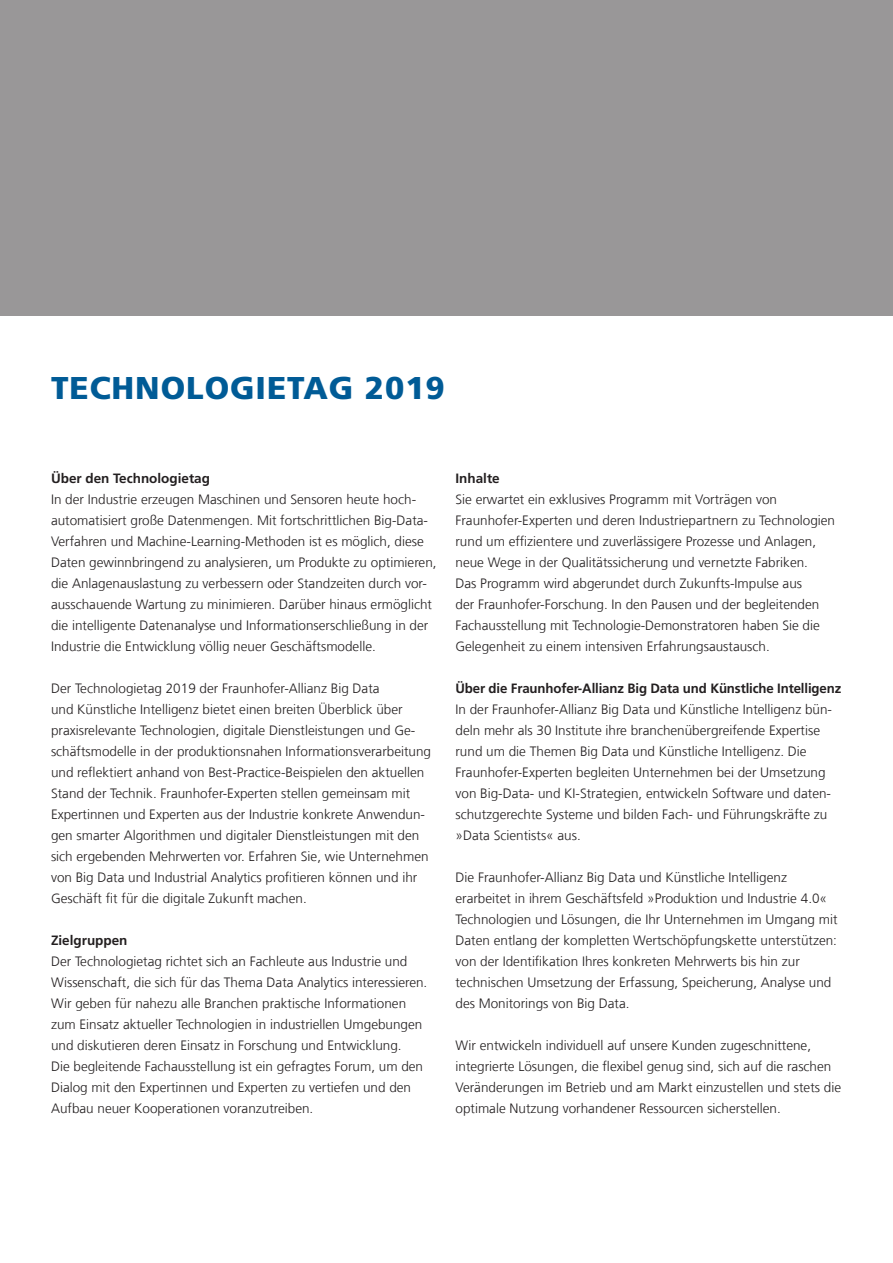
<style>
.page{position:relative;width:893px;height:1263px;background:#fff}
.page>*{position:absolute;margin:0;border:0;box-sizing:border-box;transform-origin:0 0}
._03_Standardüberschr{font:900 31.5px "Frutiger LT Com";letter-spacing:.03em;color:#005b96}
._06_Fließtext{font:300 13.5px/21px "Frutiger LT Com";color:#231f20}
._07_Zwischenüberschr{font:700 13.5px "Frutiger LT Com";letter-spacing:-.01em;color:#231f20}
._06_Fließtext-2{font:700 13.5px "Frutiger LT Com";color:#231f20}
</style>
<div class="page">
<div style="left:0;top:0;width:893px;height:315px;background:#999798"></div>
<p class="_03_Standardüberschr" style="left:51px;top:369px;width:395px">TECHNOLOGIETAG 2019</p>
<p class="_07_Zwischenüberschr" style="left:51px;top:470px;width:161px">Über den Technologietag</p>
<p class="_06_Fließtext" style="left:51px;top:489px;width:387px">In der Industrie erzeugen Maschinen und Sensoren heute hoch&shy;automatisiert große Datenmengen. Mit fortschrittlichen Big-Data-Verfahren und Machine-Learning-Methoden ist es möglich, diese Daten gewinnbringend zu analysieren, um Produkte zu optimieren, die Anlagenauslastung zu verbessern oder Standzeiten durch vor&shy;ausschauende Wartung zu minimieren. Darüber hinaus ermöglicht die intelligente Datenanalyse und Informationserschließung in der Industrie die Entwicklung völlig neuer Geschäftsmodelle.</p>
<p class="_06_Fließtext" style="left:51px;top:678px;width:382px">Der Technologietag 2019 der Fraunhofer-Allianz Big Data<br>und Künstliche Intelligenz bietet einen breiten Überblick über praxisrelevante Technologien, digitale Dienstleistungen und Ge&shy;schäftsmodelle in der produktionsnahen Informationsverarbeitung und reflektiert anhand von Best-Practice-Beispielen den aktuellen Stand der Technik. Fraunhofer-Experten stellen gemeinsam mit Expertinnen und Experten aus der Industrie konkrete Anwendun&shy;gen smarter Algorithmen und digitaler Dienstleistungen mit den sich ergebenden Mehrwerten vor. Erfahren Sie, wie Unternehmen von Big Data und Industrial Analytics profitieren können und ihr Geschäft fit für die digitale Zukunft machen.</p>
<p class="_07_Zwischenüberschr" style="left:51px;top:932px;width:78px">Zielgruppen</p>
<p class="_06_Fließtext" style="left:51px;top:951px;width:378px">Der Technologietag richtet sich an Fachleute aus Industrie und Wissenschaft, die sich für das Thema Data Analytics interessieren.<br>Wir geben für nahezu alle Branchen praktische Informationen zum Einsatz aktueller Technologien in industriellen Umgebungen und diskutieren deren Einsatz in Forschung und Entwicklung.<br>Die begleitende Fachausstellung ist ein gefragtes Forum, um den Dialog mit den Expertinnen und Experten zu vertiefen und den Aufbau neuer Kooperationen voranzutreiben.</p>
<p class="_06_Fließtext-2" style="left:455px;top:470px;width:46px">Inhalte</p>
<p class="_06_Fließtext" style="left:455px;top:489px;width:381px">Sie erwartet ein exklusives Programm mit Vorträgen von Fraunhofer-Experten und deren Industriepartnern zu Technologien rund um effizientere und zuverlässigere Prozesse und Anlagen, neue Wege in der Qualitätssicherung und vernetzte Fabriken.<br>Das Programm wird abgerundet durch Zukunfts-Impulse aus<br>der Fraunhofer-Forschung. In den Pausen und der begleitenden Fachausstellung mit Technologie-Demonstratoren haben Sie die Gelegenheit zu einem intensiven Erfahrungsaustausch.</p>
<p class="_07_Zwischenüberschr" style="left:455px;top:680px;width:387px">Über die Fraunhofer-Allianz Big Data und Künstliche Intelligenz</p>
<p class="_06_Fließtext" style="left:455px;top:699px;width:378px">In der Fraunhofer-Allianz Big Data und Künstliche Intelligenz bün&shy;deln mehr als 30 Institute ihre branchenübergreifende Expertise rund um die Themen Big Data und Künstliche Intelligenz. Die Fraunhofer-Experten begleiten Unternehmen bei der Umsetzung von Big-Data- und KI-Strategien, entwickeln Software und daten&shy;schutzgerechte Systeme und bilden Fach- und Führungskräfte zu »Data Scientists« aus.</p>
<p class="_06_Fließtext" style="left:455px;top:867px;width:384px">Die Fraunhofer-Allianz Big Data und Künstliche Intelligenz erarbeitet in ihrem Geschäftsfeld »Produktion und Industrie 4.0« Technologien und Lösungen, die Ihr Unternehmen im Umgang mit Daten entlang der kompletten Wertschöpfungskette unterstützen: von der Identifikation Ihres konkreten Mehrwerts bis hin zur technischen Umsetzung der Erfassung, Speicherung, Analyse und des Monitorings von Big Data.</p>
<p class="_06_Fließtext" style="left:455px;top:1035px;width:387px">Wir entwickeln individuell auf unsere Kunden zugeschnittene, integrierte Lösungen, die flexibel genug sind, sich auf die raschen Veränderungen im Betrieb und am Markt einzustellen und stets die optimale Nutzung vorhandener Ressourcen sicherstellen.</p>
</div>
